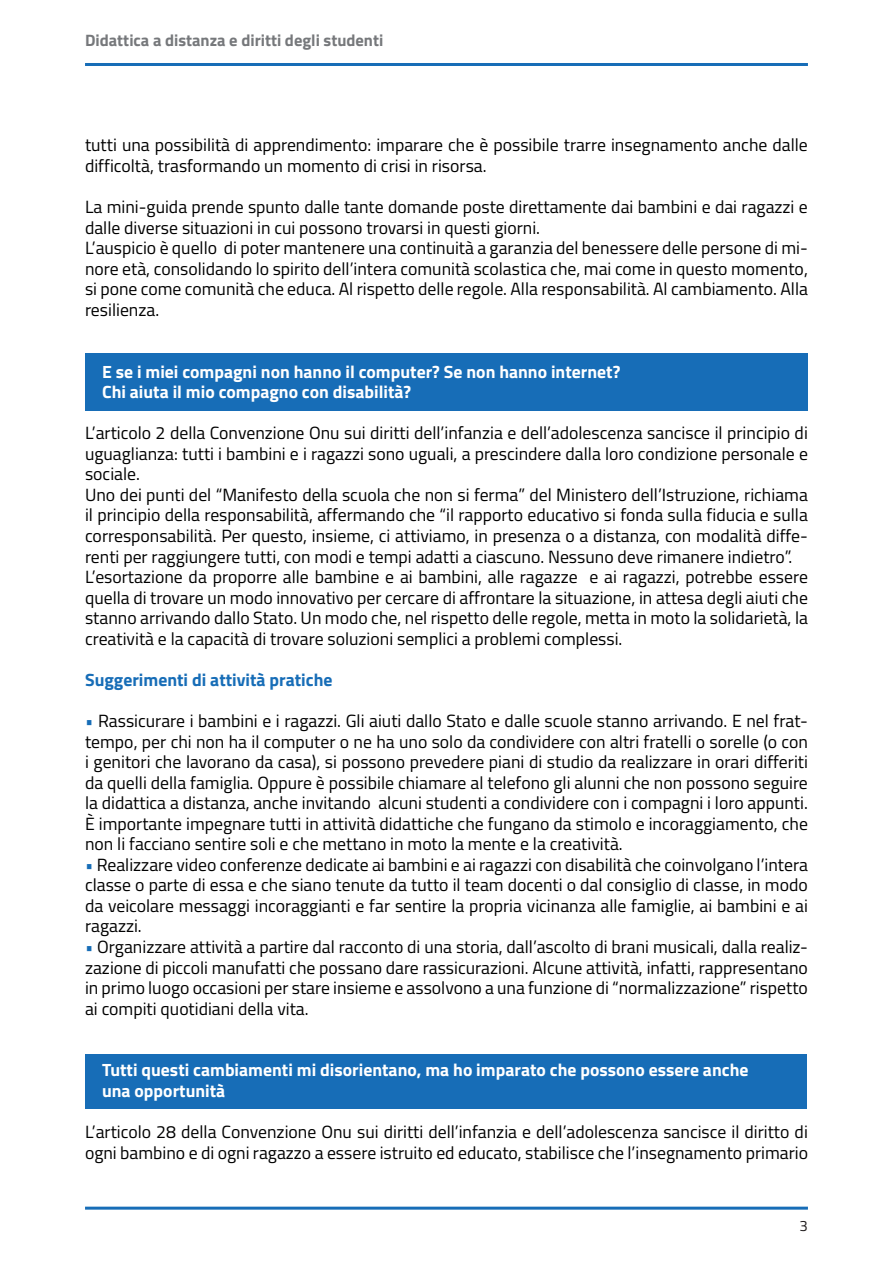
<style>
.page{position:relative;width:893px;height:1263px;background:#fff}
.page>*{position:absolute;margin:0;border:0;box-sizing:border-box;transform-origin:0 0}
.t1{font:17.7px/20.5px "Titillium";color:#000001}
.t2{font:700 17.7px/20.5px "Titillium";color:#fff}
.t3{font:700 17.7px "Titillium";color:#176db7}
.t4{font:700 16.5px "Titillium";color:#76787b}
.t5{font:15px "Titillium";color:#231f20}
.s1{color:#176db7}
</style>
<div class="page">
<hr style="left:85px;top:1206px;width:723px;height:3px;background:#176db7">
<div style="left:85px;top:1054px;width:721px;height:55px;background:#176db7"></div>
<div style="left:85px;top:353px;width:723px;height:58px;background:#176db7"></div>
<hr style="left:85px;top:63px;width:723px;height:3px;background:#176db7">
<p class="t4" style="left:85px;top:28px;width:300px">Didattica a distanza e diritti degli studenti</p>
<p class="t1" style="left:85px;top:134px;width:724px">tutti una possibilità di apprendimento: imparare che è possibile trarre insegnamento anche dalle difficoltà, trasformando un momento di crisi in risorsa.</p>
<p class="t1" style="left:85px;top:196px;width:724px">La mini-guida prende spunto dalle tante domande poste direttamente dai bambini e dai ragazzi e dalle diverse situazioni in cui possono trovarsi in questi giorni.<br>L’auspicio è quello di poter mantenere una continuità a garanzia del benessere delle persone di mi&shy;nore età, consolidando lo spirito dell’intera comunità scolastica che, mai come in questo momento, si pone come comunità che educa. Al rispetto delle regole. Alla responsabilità. Al cambiamento. Alla resilienza.</p>
<p class="t2" style="left:102px;top:360px;width:520px">E se i miei compagni non hanno il computer? Se non hanno internet?<br>Chi aiuta il mio compagno con disabilità?</p>
<p class="t1" style="left:85px;top:422px;width:724px">L’articolo 2 della Convenzione Onu sui diritti dell’infanzia e dell’adolescenza sancisce il principio di uguaglianza: tutti i bambini e i ragazzi sono uguali, a prescindere dalla loro condizione personale e sociale.<br>Uno dei punti del “Manifesto della scuola che non si ferma” del Ministero dell’Istruzione, richiama il principio della responsabilità, affermando che “il rapporto educativo si fonda sulla fiducia e sulla corresponsabilità. Per questo, insieme, ci attiviamo, in presenza o a distanza, con modalità diffe&shy;renti per raggiungere tutti, con modi e tempi adatti a ciascuno. Nessuno deve rimanere indietro”.<br>L’esortazione da proporre alle bambine e ai bambini, alle ragazze e ai ragazzi, potrebbe essere quella di trovare un modo innovativo per cercare di affrontare la situazione, in attesa degli aiuti che stanno arrivando dallo Stato. Un modo che, nel rispetto delle regole, metta in moto la solidarietà, la creatività e la capacità di trovare soluzioni semplici a problemi complessi.</p>
<p class="t3" style="left:85px;top:666px;width:249px">Suggerimenti di attività pratiche</p>
<p class="t1" style="left:85px;top:710px;width:724px;text-align:justify"><span class="s1">•</span> Rassicurare i bambini e i ragazzi. Gli aiuti dallo Stato e dalle scuole stanno arrivando. E nel frat&shy;tempo, per chi non ha il computer o ne ha uno solo da condividere con altri fratelli o sorelle (o con i genitori che lavorano da casa), si possono prevedere piani di studio da realizzare in orari differiti da quelli della famiglia. Oppure è possibile chiamare al telefono gli alunni che non possono seguire la didattica a distanza, anche invitando alcuni studenti a condividere con i compagni i loro appunti.<br>È importante impegnare tutti in attività didattiche che fungano da stimolo e incoraggiamento, che non li facciano sentire soli e che mettano in moto la mente e la creatività.</p>
<p class="t1" style="left:85px;top:853px;width:724px;text-align:justify"><span class="s1">•</span> Realizzare video conferenze dedicate ai bambini e ai ragazzi con disabilità che coinvolgano l’intera classe o parte di essa e che siano tenute da tutto il team docenti o dal consiglio di classe, in modo da veicolare messaggi incoraggianti e far sentire la propria vicinanza alle famiglie, ai bambini e ai ragazzi.</p>
<p class="t1" style="left:85px;top:936px;width:724px;text-align:justify"><span class="s1">•</span> Organizzare attività a partire dal racconto di una storia, dall’ascolto di brani musicali, dalla realiz&shy;zazione di piccoli manufatti che possano dare rassicurazioni. Alcune attività, infatti, rappresentano in primo luogo occasioni per stare insieme e assolvono a una funzione di “normalizzazione” rispetto ai compiti quotidiani della vita.</p>
<p class="t2" style="left:102px;top:1059px;width:648px">Tutti questi cambiamenti mi disorientano, ma ho imparato che possono essere anche una opportunità</p>
<p class="t1" style="left:85px;top:1121px;width:724px">L’articolo 28 della Convenzione Onu sui diritti dell’infanzia e dell’adolescenza sancisce il diritto di ogni bambino e di ogni ragazzo a essere istruito ed educato, stabilisce che l’insegnamento primario</p>
<p class="t5" style="left:799px;top:1214px;width:10px">3</p>
</div>
